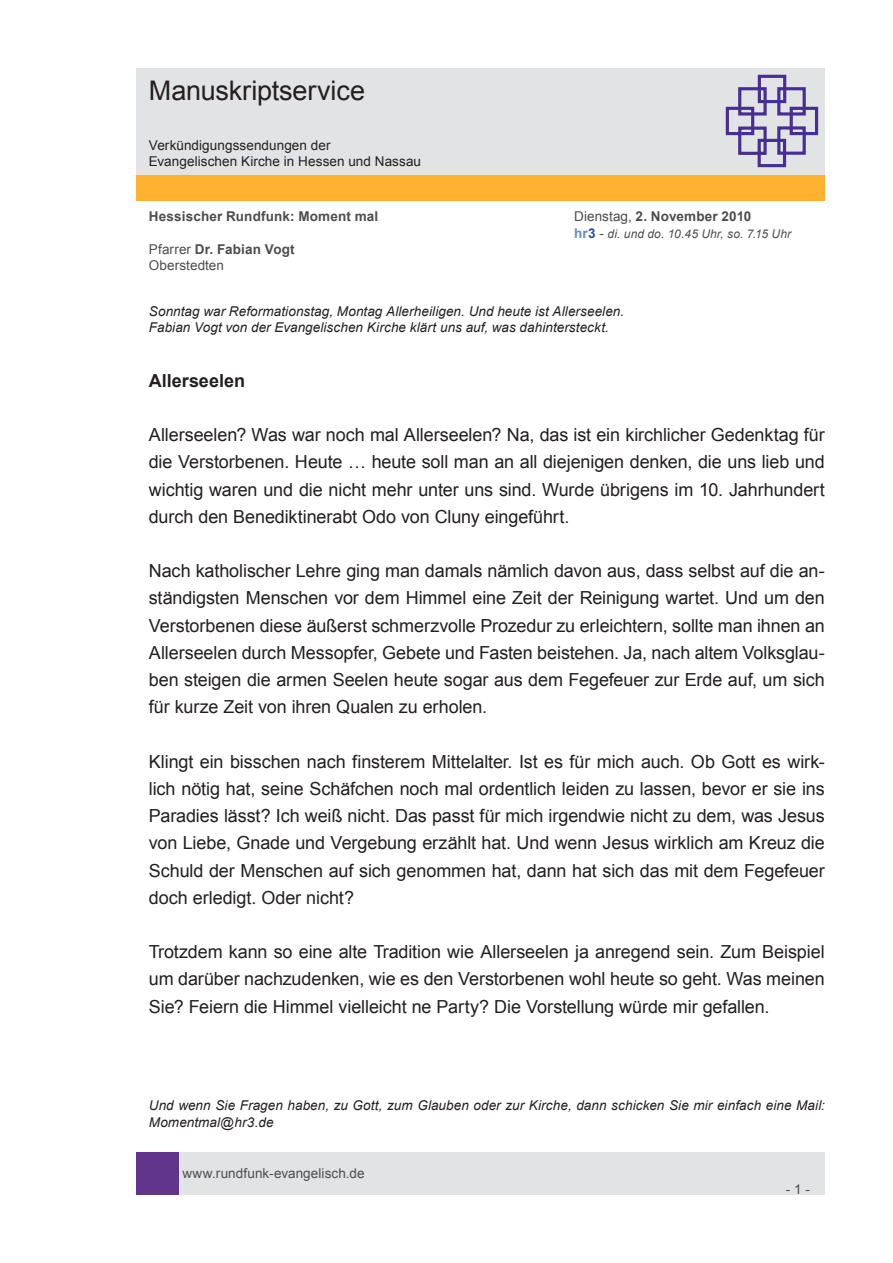
<style>
.page{position:relative;width:893px;height:1263px;background:#fff}
.page>*{position:absolute;margin:0;border:0;box-sizing:border-box;transform-origin:0 0}
.t1{font:27px "Arial";letter-spacing:-.005em;color:#231f20}
.t2{font:18px/27.2px "Arial";letter-spacing:-.005em;color:#231f20;text-align:justify}
.t3{font:700 18px "Arial";color:#231f20}
.t4{font:italic 13.5px/16.2px "Arial";letter-spacing:.005em;color:#231f20}
.t5{font:13.5px/16.2px "Arial";letter-spacing:.005em;color:#4d4d4d}
.t6{font:13.5px/16.2px "Arial";letter-spacing:.005em;color:#231f20}
.t7{font:700 13.5px "Arial";letter-spacing:.015em;color:#4d4d4d}
.t8{font:italic 12px "Arial";letter-spacing:.01em;color:#4d4d4d}
.s1{font-weight:400}
.s2{font-weight:700;font-style:normal;font-size:13.5px;color:#688bc0}
.s3{font-weight:700;font-style:normal;font-size:13.5px;color:#2f4fa1}
.s4{font-style:normal;font-size:13.5px}
.s5{font-weight:700}
</style>
<div class="page">
<div style="left:179px;top:1152px;width:646px;height:43px;background:#e2e3e4"></div>
<div style="left:136px;top:1152px;width:43px;height:43px;background:#5f348a"></div>
<div style="left:136px;top:175px;width:689px;height:26px;background:#ffb132"></div>
<div style="left:136px;top:68px;width:689px;height:106px;background:#e2e3e4"></div>
<svg style="left:725px;top:74px;width:94px;height:94px"></svg>
<h1 class="t1" style="left:149px;top:73px;width:218px">Manuskriptservice</h1>
<p class="t6" style="left:149px;top:137px;width:274px">Verkündigungssendungen der<br>Evangelischen Kirche in Hessen und Nassau</p>
<p class="t7" style="left:149px;top:208px;width:231px">Hessischer Rundfunk: Moment mal</p>
<p class="t7" style="left:574px;top:208px;width:179px"><span class="s1">Dienstag,</span> 2. November 2010</p>
<p class="t8" style="left:574px;top:226px;width:219px"><span class="s2">hr</span><span class="s3">3</span> <span class="s4">-</span> di. und do. 10.45 Uhr, so. 7.15 Uhr</p>
<p class="t5" style="left:149px;top:241px;width:147px">Pfarrer <span class="s5">Dr. Fabian Vogt<br></span>Oberstedten</p>
<p class="t4" style="left:149px;top:303px;width:477px">Sonntag war Reformationstag, Montag Allerheiligen. Und heute ist Allerseelen.<br>Fabian Vogt von der Evangelischen Kirche klärt uns auf, was dahintersteckt.</p>
<p class="t3" style="left:149px;top:368px;width:98px">Allerseelen</p>
<p class="t2" style="left:149px;top:421px;width:677px">Allerseelen? Was war noch mal Allerseelen? Na, das ist ein kirchlicher Gedenktag für die Verstorbenen. Heute … heute soll man an all diejenigen denken, die uns lieb und wichtig waren und die nicht mehr unter uns sind. Wurde übrigens im 10. Jahrhundert durch den Benediktinerabt Odo von Cluny eingeführt.</p>
<p class="t2" style="left:149px;top:557px;width:678px">Nach katholischer Lehre ging man damals nämlich davon aus, dass selbst auf die an&shy;ständigsten Menschen vor dem Himmel eine Zeit der Reinigung wartet. Und um den Verstorbenen diese äußerst schmerzvolle Prozedur zu erleichtern, sollte man ihnen an Allerseelen durch Messopfer, Gebete und Fasten beistehen. Ja, nach altem Volksglau&shy;ben steigen die armen Seelen heute sogar aus dem Fegefeuer zur Erde auf, um sich für kurze Zeit von ihren Qualen zu erholen.</p>
<p class="t2" style="left:149px;top:748px;width:678px">Klingt ein bisschen nach finsterem Mittelalter. Ist es für mich auch. Ob Gott es wirk&shy;lich nötig hat, seine Schäfchen noch mal ordentlich leiden zu lassen, bevor er sie ins Paradies lässt? Ich weiß nicht. Das passt für mich irgendwie nicht zu dem, was Jesus von Liebe, Gnade und Vergebung erzählt hat. Und wenn Jesus wirklich am Kreuz die Schuld der Menschen auf sich genommen hat, dann hat sich das mit dem Fegefeuer doch erledigt. Oder nicht?</p>
<p class="t2" style="left:149px;top:938px;width:677px">Trotzdem kann so eine alte Tradition wie Allerseelen ja anregend sein. Zum Beispiel um darüber nachzudenken, wie es den Verstorbenen wohl heute so geht. Was meinen Sie? Feiern die Himmel vielleicht ne Party? Die Vorstellung würde mir gefallen.</p>
<p class="t4" style="left:149px;top:1098px;width:677px">Und wenn Sie Fragen haben, zu Gott, zum Glauben oder zur Kirche, dann schicken Sie mir einfach eine Mail:<br>Momentmal@hr3.de</p>
<p class="t5" style="left:182px;top:1165px;width:184px">www.rundfunk-evangelisch.de</p>
<p class="t5" style="left:786px;top:1181px;width:26px">- 1 -</p>
</div>
